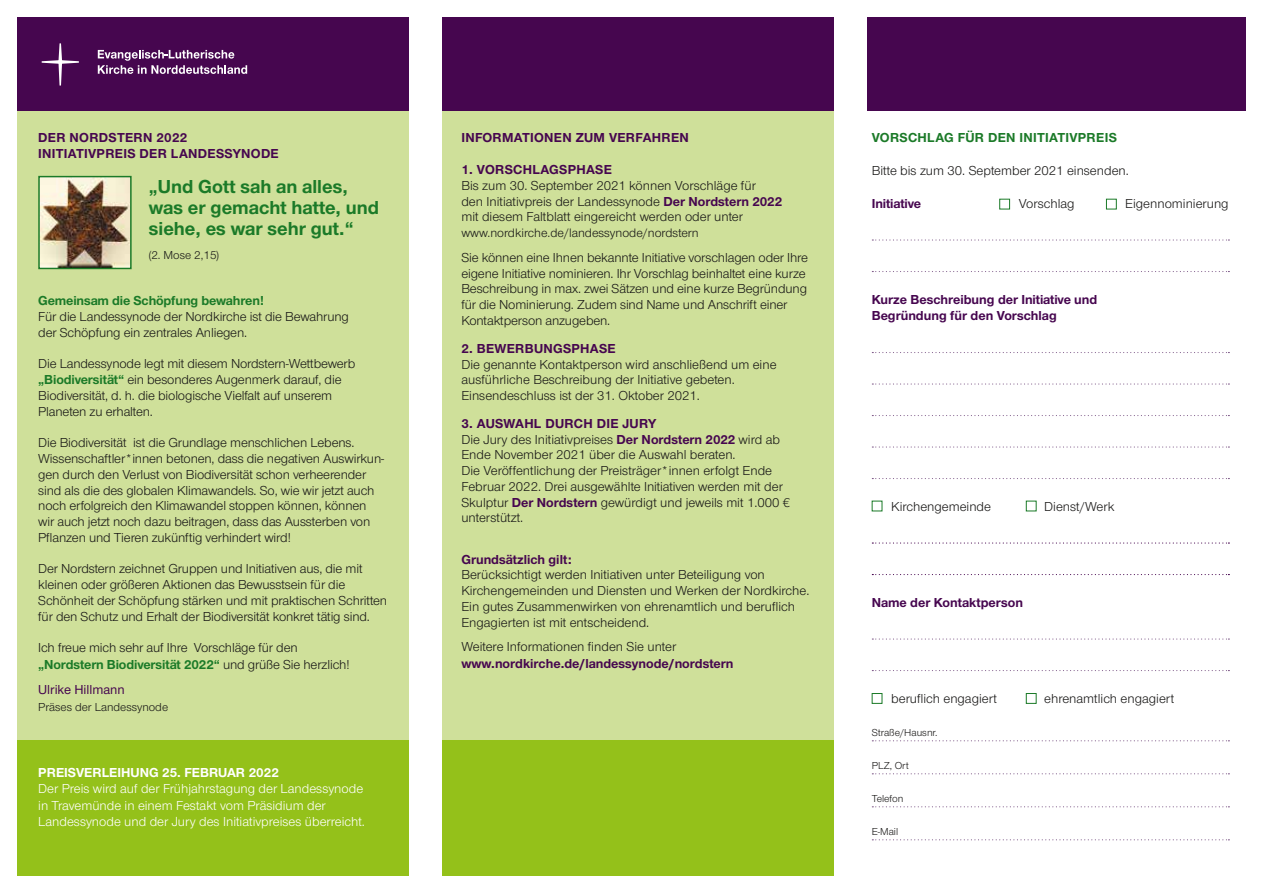
<style>
.page{position:relative;width:1263px;height:893px;background:#fff}
.page>*{position:absolute;margin:0;border:0;box-sizing:border-box;transform-origin:0 0}
.t1{font:700 19.5px/21px "Nordelbica";color:#1b7a28}
.t2{font:13.5px/15.8px "Nordelbica";letter-spacing:-.01em;color:#181716}
.t3{font:700 13.5px/16.5px "Nordelbica";color:#46064f}
.t4{font:13.5px/16.5px "Nordelbica";color:#fff}
.t5{font:700 13.5px/16.5px "Nordelbica";letter-spacing:.02em;color:#46064f}
.t6{font:700 13.5px "Nordelbica";letter-spacing:-.01em;color:#1b7a28}
.t7{font:700 13.5px "Nordelbica";color:#fff}
.t8{font:700 13.5px "Nordelbica";letter-spacing:.02em;color:#1b7a28}
.t9{font:500 13.5px "Nordelbica";color:#46064f}
.t10{font:12.75px "Nordelbica";color:#181716}
.t11{font:12px "Nordelbica";color:#181716}
.t12{font:10.5px "Nordelbica";color:#181716}
.s1{font-weight:700;color:#1b7a28}
.s2{font-weight:700;color:#46064f}
</style>
<div class="page">
<div style="left:442px;top:740px;width:391px;height:136px;background:#94c11a"></div>
<div style="left:17px;top:740px;width:391px;height:136px;background:#94c11a"></div>
<div style="left:17px;top:111px;width:391px;height:629px;background:#cfe09a"></div>
<div style="left:442px;top:111px;width:391px;height:629px;background:#cfe09a"></div>
<div style="left:17px;top:17px;width:392px;height:94px;background:#46064f"></div>
<svg style="left:872px;top:239px;width:357px;height:2px"></svg>
<svg style="left:872px;top:271px;width:357px;height:1px"></svg>
<svg style="left:872px;top:352px;width:357px;height:1px"></svg>
<svg style="left:872px;top:383px;width:357px;height:2px"></svg>
<svg style="left:872px;top:415px;width:357px;height:1px"></svg>
<svg style="left:872px;top:446px;width:357px;height:2px"></svg>
<svg style="left:872px;top:478px;width:357px;height:1px"></svg>
<svg style="left:872px;top:542px;width:357px;height:2px"></svg>
<svg style="left:872px;top:574px;width:357px;height:1px"></svg>
<svg style="left:872px;top:638px;width:357px;height:2px"></svg>
<svg style="left:872px;top:670px;width:357px;height:1px"></svg>
<svg style="left:872px;top:740px;width:357px;height:1px"></svg>
<svg style="left:872px;top:773px;width:357px;height:1px"></svg>
<svg style="left:872px;top:806px;width:357px;height:1px"></svg>
<svg style="left:872px;top:839px;width:357px;height:1px"></svg>
<div style="left:999px;top:199px;width:11px;height:10px;border:1px solid #1b7a28"></div>
<div style="left:1106px;top:199px;width:11px;height:10px;border:1px solid #1b7a28"></div>
<div style="left:1026px;top:501px;width:10px;height:10px;border:1px solid #1b7a28"></div>
<img style="left:41px;top:179px;width:88px;height:87px">
<div style="left:38px;top:176px;width:94px;height:93px;border:2px solid #1b7a28"></div>
<svg style="left:98px;top:50px;width:149px;height:24px"></svg>
<svg style="left:42px;top:43px;width:37px;height:43px"></svg>
<div style="left:872px;top:693px;width:10px;height:11px;border:1px solid #1b7a28"></div>
<div style="left:1026px;top:693px;width:10px;height:11px;border:1px solid #1b7a28"></div>
<div style="left:442px;top:17px;width:391px;height:94px;background:#46064f"></div>
<div style="left:867px;top:17px;width:379px;height:94px;background:#46064f"></div>
<p class="t5" style="left:38px;top:129px;width:242px">DER NORDSTERN 2022<br>INITIATIVPREIS DER LANDESSYNODE</p>
<h1 class="t1" style="left:149px;top:176px;width:232px">„Und Gott sah an alles, was er gemacht hatte, und siehe, es war sehr gut.“</h1>
<p class="t11" style="left:149px;top:249px;width:72px">(2. Mose 2,15)</p>
<p class="t6" style="left:38px;top:293px;width:227px">Gemeinsam die Schöpfung bewahren!</p>
<p class="t2" style="left:38px;top:309px;width:312px">Für die Landessynode der Nordkirche ist die Bewahrung der Schöpfung ein zentrales Anliegen.</p>
<p class="t2" style="left:38px;top:356px;width:318px">Die Landessynode legt mit diesem Nordstern-Wettbewerb <span class="s1">„Biodiversität“</span> ein besonderes Augenmerk darauf, die Biodiversität, d. h. die biologische Vielfalt auf unserem Planeten zu erhalten.</p>
<p class="t2" style="left:38px;top:435px;width:347px">Die Biodiversität ist die Grundlage menschlichen Lebens.<br>Wissenschaftler*innen betonen, dass die negativen Auswirkun&shy;gen durch den Verlust von Biodiversität schon verheerender sind als die des globalen Klimawandels. So, wie wir jetzt auch noch erfolgreich den Klimawandel stoppen können, können wir auch jetzt noch dazu beitragen, dass das Aussterben von Pflanzen und Tieren zukünftig verhindert wird!</p>
<p class="t2" style="left:38px;top:561px;width:350px">Der Nordstern zeichnet Gruppen und Initiativen aus, die mit kleinen oder größeren Aktionen das Bewusstsein für die Schönheit der Schöpfung stärken und mit praktischen Schritten für den Schutz und Erhalt der Biodiversität konkret tätig sind.</p>
<p class="t2" style="left:38px;top:639px;width:313px;line-height:16.5px">Ich freue mich sehr auf Ihre Vorschläge für den <span class="s1">„Nordstern Biodiversität 2022“</span> und grüße Sie herzlich!</p>
<p class="t9" style="left:38px;top:682px;width:88px">Ulrike Hillmann</p>
<p class="t11" style="left:38px;top:700px;width:131px">Präses der Landessynode</p>
<p class="t7" style="left:38px;top:764px;width:242px">PREISVERLEIHUNG 25. FEBRUAR 2022</p>
<p class="t4" style="left:38px;top:780px;width:328px">Der Preis wird auf der Frühjahrstagung der Landessynode in Travemünde in einem Festakt vom Präsidium der<br>Landessynode und der Jury des Initiativpreises überreicht.</p>
<p class="t5" style="left:461px;top:129px;width:229px">INFORMATIONEN ZUM VERFAHREN</p>
<p class="t5" style="left:461px;top:161px;width:152px">1. VORSCHLAGSPHASE</p>
<p class="t2" style="left:461px;top:178px;width:322px">Bis zum 30. September 2021 können Vorschläge für<br>den Initiativpreis der Landessynode <span class="s2">Der Nordstern 2022 </span>mit diesem Faltblatt eingereicht werden oder unter</p>
<p class="t10" style="left:461px;top:226px;width:239px">www.nordkirche.de/landessynode/nordstern</p>
<p class="t2" style="left:461px;top:250px;width:348px">Sie können eine Ihnen bekannte Initiative vorschlagen oder Ihre eigene Initiative nominieren. Ihr Vorschlag beinhaltet eine kurze Beschreibung in max. zwei Sätzen und eine kurze Begründung für die Nominierung. Zudem sind Name und Anschrift einer Kontaktperson anzugeben.</p>
<p class="t5" style="left:461px;top:340px;width:156px">2. BEWERBUNGSPHASE</p>
<p class="t2" style="left:461px;top:356px;width:317px">Die genannte Kontaktperson wird anschließend um eine ausführliche Beschreibung der Initiative gebeten.<br>Einsendeschluss ist der 31. Oktober 2021.</p>
<p class="t2" style="left:461px;top:415px;width:330px"><span class="s2">3. AUSWAHL DURCH DIE JURY<br></span>Die Jury des Initiativpreises <span class="s2">Der Nordstern 2022</span> wird ab Ende November 2021 über die Auswahl beraten.<br>Die Veröffentlichung der Preisträger*innen erfolgt Ende Februar 2022. Drei ausgewählte Initiativen werden mit der Skulptur <span class="s2">Der Nordstern</span> gewürdigt und jeweils mit 1.000 € unterstützt.</p>
<p class="t3" style="left:461px;top:551px;width:112px">Grundsätzlich gilt:</p>
<p class="t2" style="left:461px;top:567px;width:349px">Berücksichtigt werden Initiativen unter Beteiligung von Kirchengemeinden und Diensten und Werken der Nordkirche.<br>Ein gutes Zusammenwirken von ehrenamtlich und beruflich Engagierten ist mit entscheidend.</p>
<p class="t2" style="left:461px;top:639px;width:216px">Weitere Informationen finden Sie unter</p>
<p class="t3" style="left:461px;top:655px;width:274px">www.nordkirche.de/landessynode/nordstern</p>
<p class="t8" style="left:872px;top:129px;width:247px">VORSCHLAG FÜR DEN INITIATIVPREIS</p>
<p class="t2" style="left:872px;top:163px;width:259px">Bitte bis zum 30. September 2021 einsenden.</p>
<p class="t3" style="left:872px;top:195px;width:51px">Initiative</p>
<p class="t2" style="left:1019px;top:196px;width:57px">Vorschlag</p>
<p class="t2" style="left:1125px;top:196px;width:105px">Eigennominierung</p>
<p class="t3" style="left:872px;top:291px;width:227px">Kurze Beschreibung der Initiative und<br>Begründung für den Vorschlag</p>
<p class="t2" style="left:891px;top:499px;width:101px">Kirchengemeinde</p>
<p class="t2" style="left:1044px;top:499px;width:72px">Dienst/Werk</p>
<p class="t3" style="left:872px;top:594px;width:153px">Name der Kontaktperson</p>
<p class="t2" style="left:891px;top:691px;width:107px">beruflich engagiert</p>
<p class="t2" style="left:1044px;top:691px;width:131px">ehrenamtlich engagiert</p>
<p class="t12" style="left:872px;top:727px;width:67px">Straße/Hausnr.</p>
<p class="t12" style="left:872px;top:760px;width:39px">PLZ, Ort</p>
<p class="t12" style="left:872px;top:793px;width:33px">Telefon</p>
<p class="t12" style="left:872px;top:826px;width:28px">E-Mail</p>
</div>
